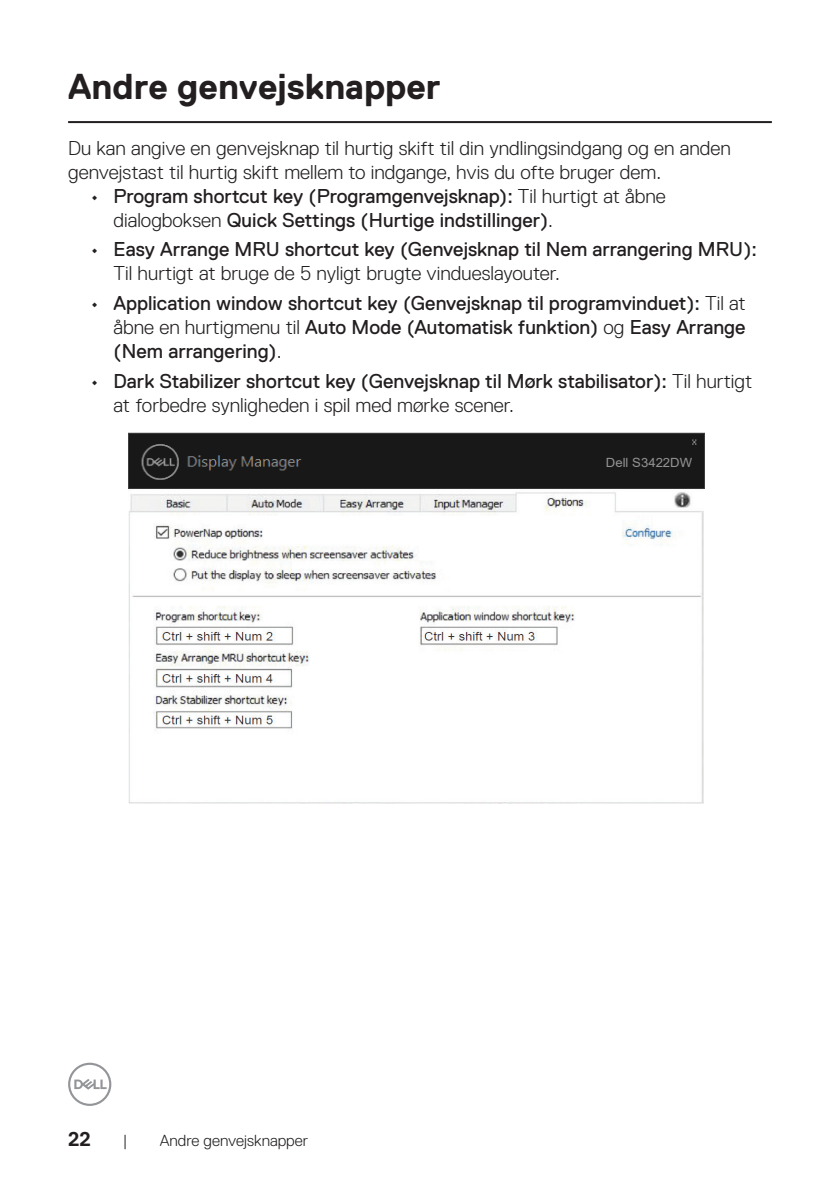
<style>
.page{position:relative;width:840px;height:1191px;background:#fff}
.page>*{position:absolute;margin:0;border:0;box-sizing:border-box;transform-origin:0 0}
.Head_1{font:700 36px "Dell Replica";color:#231f20}
.t1{font:20px/24px "Dell Replica";color:#231f20}
.Paragraph{font:300 20px/24px "Dell Replica";color:#231f20}
.t2{font:700 20px "Dell Replica";color:#231f20}
.t3{font:300 16px "Dell Replica";color:#231f20}
.t4{font:12.6px "Arial";color:#939394;scale:1.04 1}
.s1{font-weight:300}
</style>
<div class="page">
<svg style="left:68px;top:1062px;width:43px;height:44px"></svg>
<hr style="left:68px;top:121px;width:703px;height:2px;background:#231f20">
<img style="left:128px;top:492px;width:575px;height:311px">
<img style="left:128px;top:433px;width:575px;height:56px">
<svg style="left:158px;top:630px;width:3px;height:9px"></svg>
<svg style="left:158px;top:673px;width:4px;height:9px"></svg>
<hr style="left:158px;top:715px;width:4px;height:10px;background:#fff">
<div style="left:594px;top:453px;width:104px;height:19px;background:#191819"></div>
<p class="Head_1" style="left:68px;top:66px;width:374px">Andre genvejsknapper</p>
<p class="Paragraph" style="left:68px;top:136px;width:663px">Du kan angive en genvejsknap til hurtig skift til din yndlingsindgang og en anden genvejstast til hurtig skift mellem to indgange, hvis du ofte bruger dem.</p>
<p class="t1" style="left:113px;top:184px;width:553px;text-indent:-23px">• Program shortcut key (Programgenvejsknap): <span class="s1">Til hurtigt at åbne dialogboksen</span> Quick Settings (Hurtige indstillinger)<span class="s1">.</span></p>
<p class="t1" style="left:113px;top:238px;width:644px;text-indent:-23px">• Easy Arrange MRU shortcut key (Genvejsknap til Nem arrangering MRU):<br><span class="s1">Til hurtigt at bruge de 5 nyligt brugte vindueslayouter.</span></p>
<p class="t1" style="left:113px;top:291px;width:633px;text-align:justify;text-indent:-23px">• Application window shortcut key (Genvejsknap til programvinduet): <span class="s1">Til at åbne en hurtigmenu til</span> Auto Mode (Automatisk funktion) <span class="s1">og</span> Easy Arrange (Nem arrangering)<span class="s1">.</span></p>
<p class="t1" style="left:113px;top:369px;width:640px;text-indent:-23px">• Dark Stabilizer shortcut key (Genvejsknap til Mørk stabilisator): <span class="s1">Til hurtigt at forbedre synligheden i spil med mørke scener.</span></p>
<p class="t2" style="left:68px;top:1127px;width:24px">22</p>
<p class="t3" style="left:123px;top:1131px;width:6px">|</p>
<p class="t3" style="left:160px;top:1131px;width:150px">Andre genvejsknapper</p>
<p class="t4" style="left:605px;top:454px;width:84px">Dell S3422DW</p>
</div>
